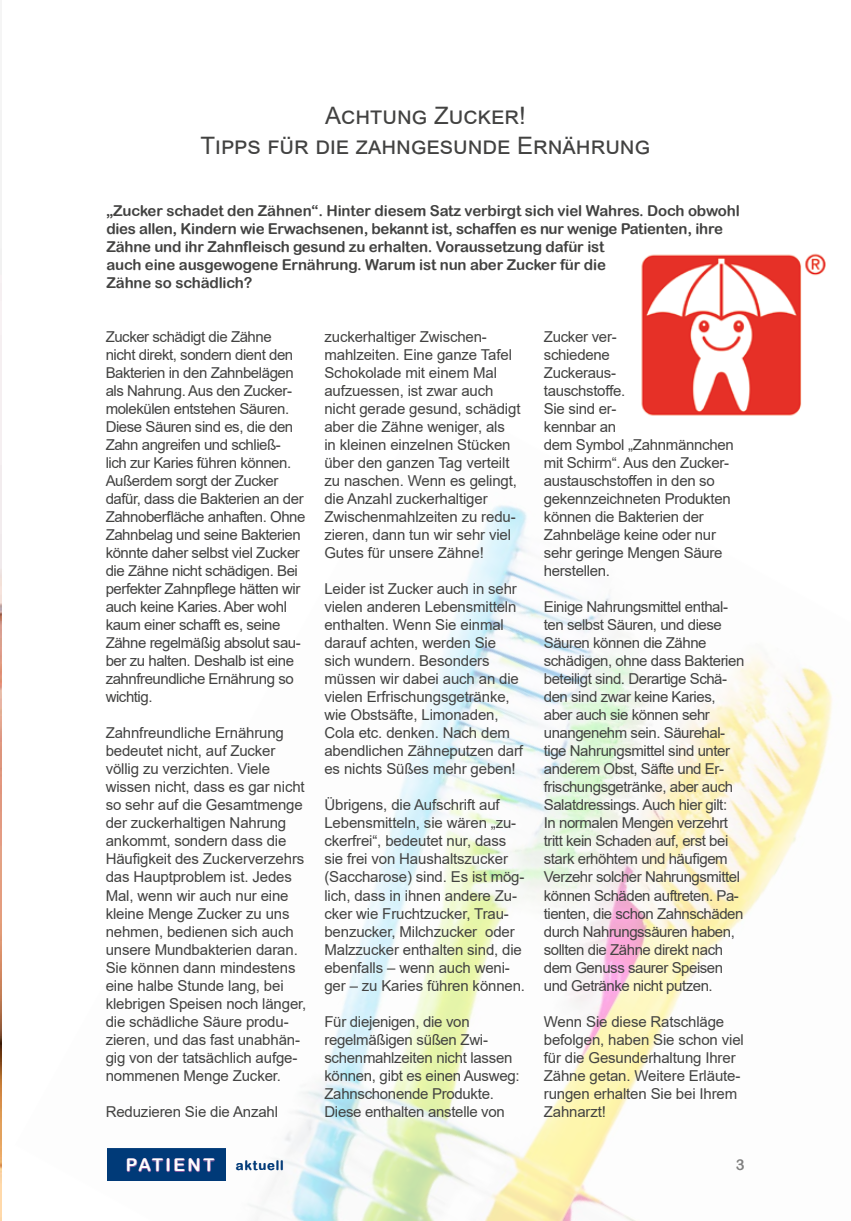
<style>
.page{position:relative;width:851px;height:1221px;background:#fff}
.page>*{position:absolute;margin:0;border:0;box-sizing:border-box;transform-origin:0 0}
.t1{font:24px/30px "Arial";color:#424241;text-align:center}
.t2{font:17.55px "Arial Rounded MT Bold";letter-spacing:.14em;color:#fff}
.t3{font:15px/18px "Arial";letter-spacing:-.01em;color:#424241}
.t4{font:15px/18px "Arial";letter-spacing:-.03em;color:#424241}
.t5{font:15px/18px "Arial Rounded MT Bold";letter-spacing:-.015em;color:#424241}
.s1{font-size:13.2px;color:#003a78}
</style>
<div class="page">
<img style="left:107px;top:505px;width:725px;height:715px">
<img style="left:0;top:110px;width:1px;height:1110px">
<div style="left:107px;top:1147px;width:119px;height:33px;background:#003a78"></div>
<svg style="left:126px;top:1158px;width:89px;height:14px"></svg>
<img style="left:641px;top:253px;width:185px;height:163px">
<h1 class="t1" style="left:200px;top:100px;width:451px">Achtung Zucker!<br>Tipps für die zahngesunde Ernährung</h1>
<p class="t5" style="left:106px;top:201px;width:634px">„Zucker schadet den Zähnen“. Hinter diesem Satz verbirgt sich viel Wahres. Doch obwohl dies allen, Kindern wie Erwachsenen, bekannt ist, schaffen es nur wenige Patienten, ihre Zähne und ihr Zahnfleisch gesund zu erhalten. Voraussetzung dafür ist<br>auch eine ausgewogene Ernährung. Warum ist nun aber Zucker für die<br>Zähne so schädlich?</p>
<p class="t4" style="left:106px;top:328px;width:201px">Zucker schädigt die Zähne<br>nicht direkt, sondern dient den<br>Bakterien in den Zahnbelägen als Nahrung. Aus den Zucker&shy;molekülen entstehen Säuren.<br>Diese Säuren sind es, die den<br>Zahn angreifen und schließ&shy;lich zur Karies führen können.<br>Außerdem sorgt der Zucker dafür, dass die Bakterien an der<br>Zahnoberfläche anhaften. Ohne<br>Zahnbelag und seine Bakterien könnte daher selbst viel Zucker die Zähne nicht schädigen. Bei perfekter Zahnpflege hätten wir auch keine Karies. Aber wohl kaum einer schafft es, seine<br>Zähne regelmäßig absolut sau&shy;ber zu halten. Deshalb ist eine zahnfreundliche Ernährung so wichtig.</p>
<p class="t3" style="left:106px;top:724px;width:202px">Zahnfreundliche Ernährung bedeutet nicht, auf Zucker völlig zu verzichten. Viele wissen nicht, dass es gar nicht so sehr auf die Gesamtmenge der zuckerhaltigen Nahrung ankommt, sondern dass die<br>Häufigkeit des Zuckerverzehrs das Hauptproblem ist. Jedes<br>Mal, wenn wir auch nur eine kleine Menge Zucker zu uns nehmen, bedienen sich auch unsere Mundbakterien daran.<br>Sie können dann mindestens eine halbe Stunde lang, bei klebrigen Speisen noch länger, die schädliche Säure produ&shy;zieren, und das fast unabhän&shy;gig von der tatsächlich aufge&shy;nommenen Menge Zucker.</p>
<p class="t3" style="left:106px;top:1102px;width:174px">Reduzieren Sie die Anzahl</p>
<p class="t2" style="left:126px;top:1154px;width:159px">PATIENT <span class="s1">aktuell</span></p>
<p class="t3" style="left:324px;top:328px;width:197px">zuckerhaltiger Zwischen&shy;mahlzeiten. Eine ganze Tafel<br>Schokolade mit einem Mal aufzuessen, ist zwar auch nicht gerade gesund, schädigt aber die Zähne weniger, als<br>in kleinen einzelnen Stücken über den ganzen Tag verteilt zu naschen. Wenn es gelingt, die Anzahl zuckerhaltiger<br>Zwischenmahlzeiten zu redu&shy;zieren, dann tun wir sehr viel<br>Gutes für unsere Zähne!</p>
<p class="t3" style="left:324px;top:580px;width:200px">Leider ist Zucker auch in sehr vielen anderen Lebensmitteln enthalten. Wenn Sie einmal darauf achten, werden Sie sich wundern. Besonders müssen wir dabei auch an die vielen Erfrischungsgetränke, wie Obstsäfte, Limonaden,<br>Cola etc. denken. Nach dem abendlichen Zähneputzen darf es nichts Süßes mehr geben!</p>
<p class="t3" style="left:324px;top:796px;width:202px">Übrigens, die Aufschrift auf<br>Lebensmitteln, sie wären „zu&shy;ckerfrei“, bedeutet nur, dass sie frei von Haushaltszucker (Saccharose) sind. Es ist mög&shy;lich, dass in ihnen andere Zu&shy;cker wie Fruchtzucker, Trau&shy;benzucker, Milchzucker oder<br>Malzzucker enthalten sind, die ebenfalls – wenn auch weni&shy;ger – zu Karies führen können.</p>
<p class="t3" style="left:324px;top:1012px;width:197px">Für diejenigen, die von regelmäßigen süßen Zwi&shy;schenmahlzeiten nicht lassen können, gibt es einen Ausweg:<br>Zahnschonende Produkte.<br>Diese enthalten anstelle von</p>
<p class="t3" style="left:543px;top:328px;width:191px">Zucker ver-<br>schiedene<br>Zuckeraus-<br>tauschstoffe.<br>Sie sind er-<br>kennbar an<br>dem Symbol „Zahnmännchen mit Schirm“. Aus den Zucker&shy;austauschstoffen in den so gekennzeichneten Produkten können die Bakterien der<br>Zahnbeläge keine oder nur sehr geringe Mengen Säure herstellen.</p>
<p class="t4" style="left:543px;top:598px;width:202px">Einige Nahrungsmittel enthal&shy;ten selbst Säuren, und diese<br>Säuren können die Zähne schädigen, ohne dass Bakterien beteiligt sind. Derartige Schä&shy;den sind zwar keine Karies, aber auch sie können sehr unangenehm sein. Säurehal&shy;tige Nahrungsmittel sind unter anderem Obst, Säfte und Er&shy;frischungsgetränke, aber auch<br>Salatdressings. Auch hier gilt:<br>In normalen Mengen verzehrt tritt kein Schaden auf, erst bei stark erhöhtem und häufigem<br>Verzehr solcher Nahrungsmittel können Schäden auftreten. Pa&shy;tienten, die schon Zahnschäden durch Nahrungssäuren haben, sollten die Zähne direkt nach dem Genuss saurer Speisen und Getränke nicht putzen.</p>
<p class="t3" style="left:543px;top:1012px;width:201px">Wenn Sie diese Ratschläge befolgen, haben Sie schon viel für die Gesunderhaltung Ihrer<br>Zähne getan. Weitere Erläute&shy;rungen erhalten Sie bei Ihrem<br>Zahnarzt!</p>
<p class="t5" style="left:735px;top:1155px;width:10px">3</p>
</div>
